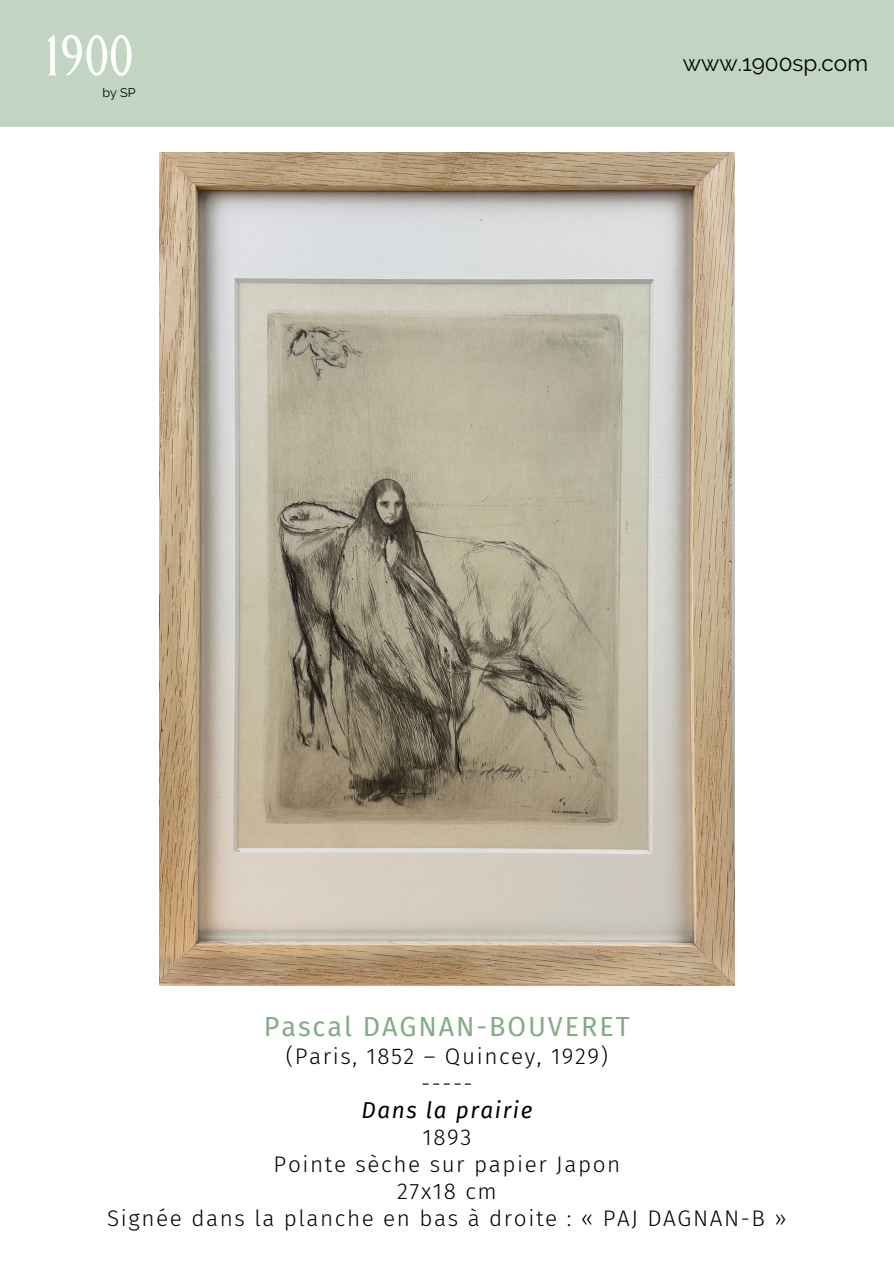
<style>
.page{position:relative;width:894px;height:1264px;background:#fff}
.page>*{position:absolute;margin:0;border:0;box-sizing:border-box;transform-origin:0 0}
.t1{font:50.1px "Della Respira";color:#fff}
.t2{font:27px "Fira Sans";letter-spacing:.07em;color:#85ac85}
.t3{font:300 22.5px "Fira Sans";letter-spacing:.07em;color:#000}
.t4{font:22.5px "Raleway";color:#000}
.t5{font:italic 22.5px "Fira Sans";letter-spacing:.07em;color:#000}
.t6{font:12.6px "Raleway";color:#000}
</style>
<div class="page">
<div style="left:0;top:0;width:893px;height:126px;background:#c2d5c2"></div>
<img style="left:159px;top:153px;width:575px;height:832px">
<p class="t1" style="left:45px;top:22px;width:90px">1900</p>
<p class="t6" style="left:102px;top:85px;width:35px">by SP</p>
<p class="t4" style="left:682px;top:50px;width:186px">www.1900sp.com</p>
<p class="t2" style="left:264px;top:1010px;width:367px">Pascal DAGNAN-BOUVERET</p>
<p class="t3" style="left:286px;top:1043px;width:324px">(Paris, 1852 – Quincey, 1929)</p>
<p class="t3" style="left:421px;top:1070px;width:53px">-----</p>
<p class="t5" style="left:361px;top:1097px;width:172px">Dans la prairie</p>
<p class="t3" style="left:422px;top:1124px;width:50px">1893</p>
<p class="t3" style="left:273px;top:1151px;width:348px">Pointe sèche sur papier Japon</p>
<p class="t3" style="left:397px;top:1178px;width:101px">27x18 cm</p>
<p class="t3" style="left:107px;top:1205px;width:680px">Signée dans la planche en bas à droite : « PAJ DAGNAN-B »</p>
</div>
